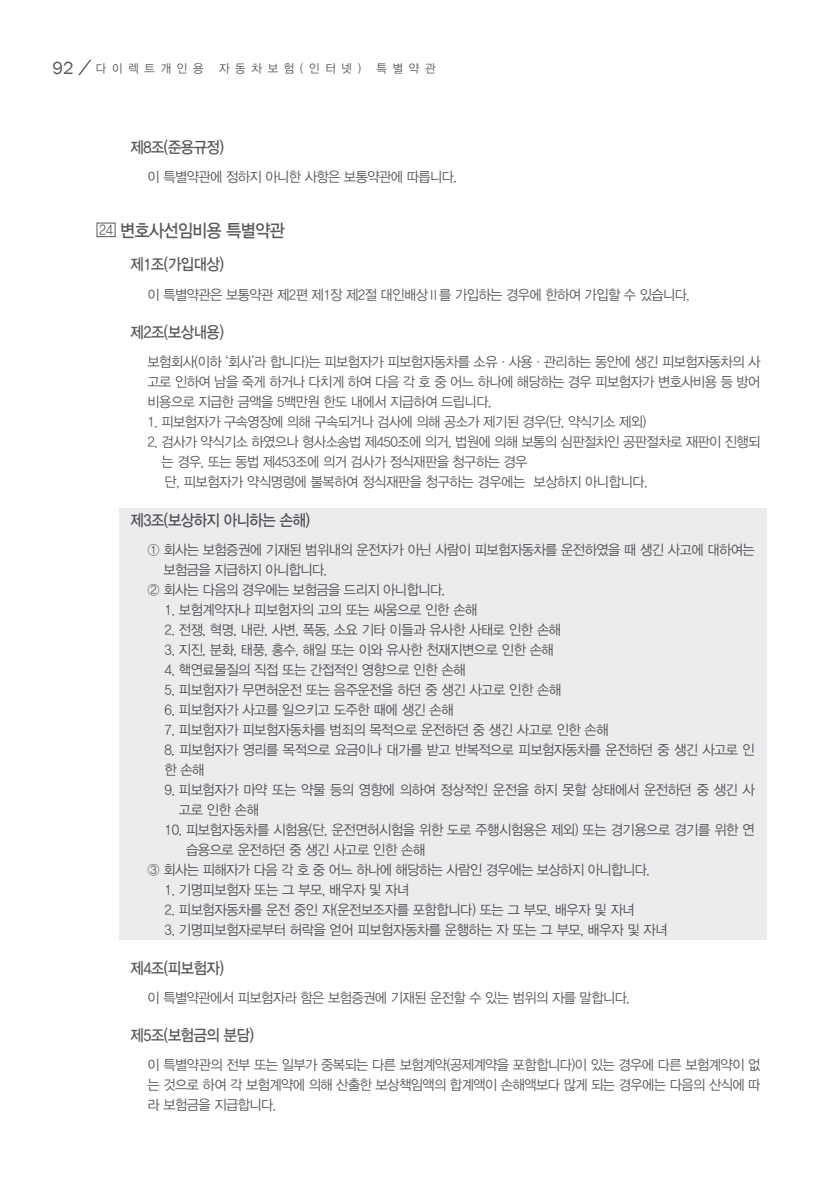
<style>
.page{position:relative;width:840px;height:1191px;background:#fff}
.page>*{position:absolute;margin:0;border:0;box-sizing:border-box;transform-origin:0 0}
.특별약관{font:18px "YDVYGO Std 33";letter-spacing:-.03em;color:#57585a;scale:.9 1}
.제1절{font:16px "YDVYGO Std 33";letter-spacing:-.03em;color:#57585a;scale:.9 1}
.본문{font:14px/20px "YDVYGO Std 32";letter-spacing:-.04em;color:#57585a;text-align:justify;scale:.95 1}
.본문_1{font:14px/20px "YDVYGO Std 32";letter-spacing:-.03em;color:#57585a;scale:.95 1}
.목차_본문{font:14px "YDVYGO Std 32";color:#57585a;scale:.9 1}
.t1{font:12px "YDVYGO Std 12";letter-spacing:.5em;color:#57585a;scale:.95 1}
.s1{font-family:"Franklin Gothic";font-size:18px}
</style>
<div class="page">
<svg style="left:78px;top:60px;width:13px;height:15px"></svg>
<div style="left:96px;top:222px;width:19px;height:15px;border:1px solid #57585a"></div>
<div style="left:119px;top:509px;width:647px;height:431px;background:#ececee"></div>
<p class="t1" style="left:52px;top:62px;width:160px"><span class="s1">92</span> 다이렉트개인용</p>
<p class="t1" style="left:219px;top:62px;width:151px">자동차보험(인터넷)</p>
<p class="t1" style="left:376px;top:62px;width:64px">특별약관</p>
<p class="제1절" style="left:130px;top:139px;width:105px">제8조(준용규정)</p>
<p class="본문" style="left:147px;top:167px;width:327px">이 특별약관에 정하지 아니한 사항은 보통약관에 따릅니다.</p>
<p class="목차_본문" style="left:99px;top:223px;width:17px">24</p>
<p class="특별약관" style="left:120px;top:221px;width:184px">변호사선임비용 특별약관</p>
<p class="제1절" style="left:130px;top:256px;width:105px">제1조(가입대상)</p>
<p class="본문" style="left:147px;top:284px;width:572px">이 특별약관은 보통약관 제2편 제1장 제2절 대인배상Ⅱ를 가입하는 경우에 한하여 가입할 수 있습니다.</p>
<p class="제1절" style="left:130px;top:324px;width:105px">제2조(보상내용)</p>
<p class="본문" style="left:147px;top:352px;width:646px">보험회사(이하 ‘회사’라 합니다)는 피보험자가 피보험자동차를 소유ㆍ사용ㆍ관리하는 동안에 생긴 피보험자동차의 사 고로 인하여 남을 죽게 하거나 다치게 하여 다음 각 호 중 어느 하나에 해당하는 경우 피보험자가 변호사비용 등 방어 비용으로 지급한 금액을 5백만원 한도 내에서 지급하여 드립니다.</p>
<p class="본문" style="left:147px;top:412px;width:526px">1. 피보험자가 구속영장에 의해 구속되거나 검사에 의해 공소가 제기된 경우(단, 약식기소 제외)</p>
<p class="본문" style="left:161px;top:432px;width:631px;text-indent:-14px">2. 검사가 약식기소 하였으나 형사소송법 제450조에 의거, 법원에 의해 보통의 심판절차인 공판절차로 재판이 진행되 는 경우, 또는 동법 제453조에 의거 검사가 정식재판을 청구하는 경우</p>
<p class="본문_1" style="left:164px;top:472px;width:510px">단, 피보험자가 약식명령에 불복하여 정식재판을 청구하는 경우에는 보상하지 아니합니다.</p>
<p class="제1절" style="left:130px;top:512px;width:201px">제3조(보상하지 아니하는 손해)</p>
<p class="본문" style="left:163px;top:540px;width:623px;text-indent:-16px">① 회사는 보험증권에 기재된 범위내의 운전자가 아닌 사람이 피보험자동차를 운전하였을 때 생긴 사고에 대하여는 보험금을 지급하지 아니합니다.</p>
<p class="본문" style="left:147px;top:580px;width:314px">② 회사는 다음의 경우에는 보험금을 드리지 아니합니다.</p>
<p class="본문_1" style="left:164px;top:600px;width:330px">1. 보험계약자나 피보험자의 고의 또는 싸움으로 인한 손해</p>
<p class="본문_1" style="left:164px;top:620px;width:418px">2. 전쟁, 혁명, 내란, 사변, 폭동, 소요 기타 이들과 유사한 사태로 인한 손해</p>
<p class="본문_1" style="left:164px;top:640px;width:411px">3. 지진, 분화, 태풍, 홍수, 해일 또는 이와 유사한 천재지변으로 인한 손해</p>
<p class="본문_1" style="left:164px;top:660px;width:318px">4. 핵연료물질의 직접 또는 간접적인 영향으로 인한 손해</p>
<p class="본문_1" style="left:164px;top:680px;width:419px">5. 피보험자가 무면허운전 또는 음주운전을 하던 중 생긴 사고로 인한 손해</p>
<p class="본문_1" style="left:164px;top:700px;width:306px">6. 피보험자가 사고를 일으키고 도주한 때에 생긴 손해</p>
<p class="본문_1" style="left:164px;top:720px;width:468px">7. 피보험자가 피보험자동차를 범죄의 목적으로 운전하던 중 생긴 사고로 인한 손해</p>
<p class="본문_1" style="left:164px;top:740px;width:622px">8. 피보험자가 영리를 목적으로 요금이나 대가를 받고 반복적으로 피보험자동차를 운전하던 중 생긴 사고로 인 한 손해</p>
<p class="본문_1" style="left:179px;top:780px;width:607px;text-indent:-14px">9. 피보험자가 마약 또는 약물 등의 영향에 의하여 정상적인 운전을 하지 못할 상태에서 운전하던 중 생긴 사 고로 인한 손해</p>
<p class="본문_1" style="left:186px;top:820px;width:600px;text-indent:-21px">10. 피보험자동차를 시험용(단, 운전면허시험을 위한 도로 주행시험용은 제외) 또는 경기용으로 경기를 위한 연 습용으로 운전하던 중 생긴 사고로 인한 손해</p>
<p class="본문" style="left:147px;top:860px;width:530px">③ 회사는 피해자가 다음 각 호 중 어느 하나에 해당하는 사람인 경우에는 보상하지 아니합니다.</p>
<p class="본문_1" style="left:164px;top:880px;width:259px">1. 기명피보험자 또는 그 부모, 배우자 및 자녀</p>
<p class="본문_1" style="left:164px;top:900px;width:496px">2. 피보험자동차를 운전 중인 자(운전보조자를 포함합니다) 또는 그 부모, 배우자 및 자녀</p>
<p class="본문_1" style="left:164px;top:920px;width:530px">3. 기명피보험자로부터 허락을 얻어 피보험자동차를 운행하는 자 또는 그 부모, 배우자 및 자녀</p>
<p class="제1절" style="left:130px;top:959px;width:105px">제4조(피보험자)</p>
<p class="본문" style="left:147px;top:987px;width:509px">이 특별약관에서 피보험자라 함은 보험증권에 기재된 운전할 수 있는 범위의 자를 말합니다.</p>
<p class="제1절" style="left:130px;top:1027px;width:139px">제5조(보험금의 분담)</p>
<p class="본문" style="left:147px;top:1055px;width:646px">이 특별약관의 전부 또는 일부가 중복되는 다른 보험계약(공제계약을 포함합니다)이 있는 경우에 다른 보험계약이 없 는 것으로 하여 각 보험계약에 의해 산출한 보상책임액의 합계액이 손해액보다 많게 되는 경우에는 다음의 산식에 따 라 보험금을 지급합니다.</p>
</div>
